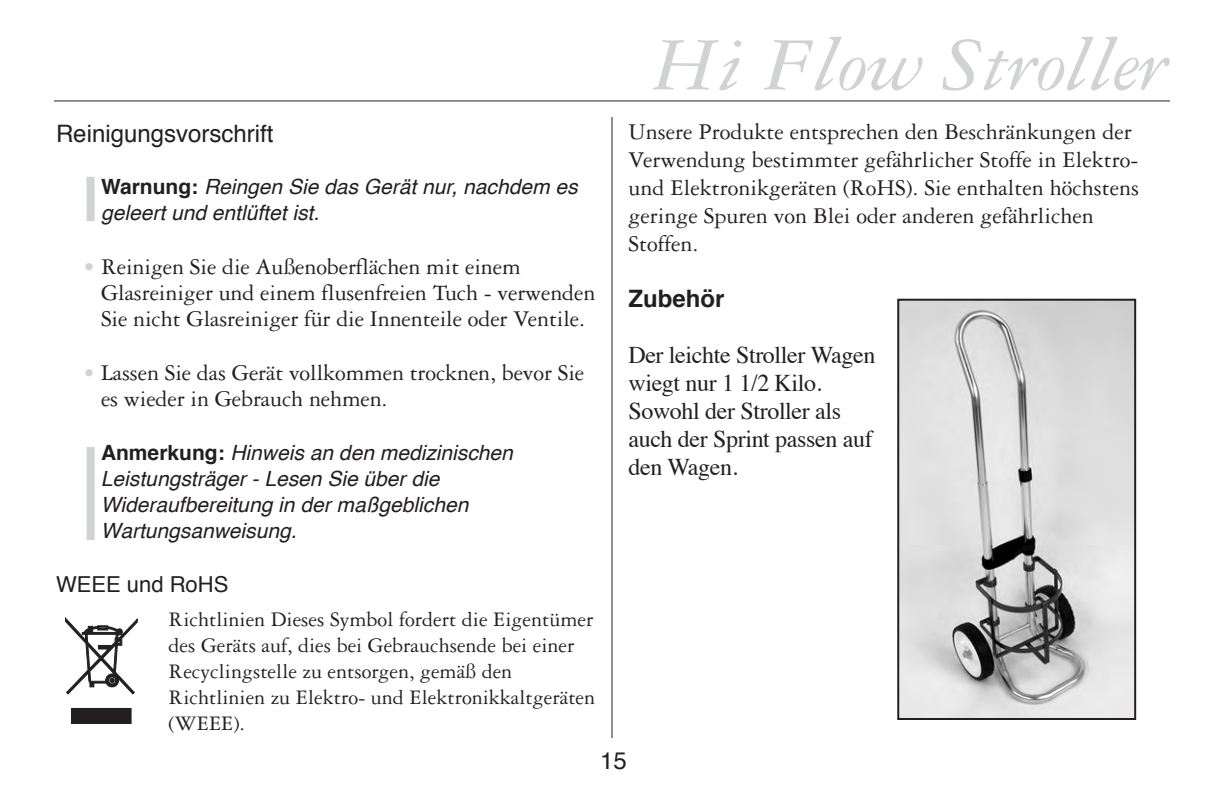
<style>
.page{position:relative;width:1224px;height:792px;background:#fff}
.page>*{position:absolute;margin:0;border:0;box-sizing:border-box;transform-origin:0 0}
.t1{font:italic 80px "Garamond Three";letter-spacing:-.015em;color:#d1d2d4;scale:1.15 1}
.t2{font:24px/28px "Garamond Three";letter-spacing:-.005em;color:#231f20}
.t3{font:24px/28px "Times";letter-spacing:-.015em;color:#231f20}
.t4{font:24px "Helvetica";color:#231f20}
.t5{font:700 24px "Helvetica";color:#231f20}
.t6{font:22px/26px "Garamond Three";color:#231f20}
.t7{font:22px "Helvetica";color:#231f20}
.t8{font:italic 21px/26px "Helvetica";color:#231f20}
.s1{font-weight:700;font-style:normal}
.s2{color:#d1d2d4}
</style>
<div class="page">
<hr style="left:612px;top:117px;width:1px;height:621px;background:#231f20">
<hr style="left:54px;top:100px;width:1116px;height:1px;background:#231f20">
<img style="left:900px;top:302px;width:233px;height:415px">
<div style="left:897px;top:299px;width:239px;height:421px;border:2px solid #231f20"></div>
<div style="left:87px;top:177px;width:8px;height:44px;background:#d1d2d4"></div>
<div style="left:87px;top:447px;width:8px;height:93px;background:#d1d2d4"></div>
<div style="left:72px;top:708px;width:59px;height:15px;background:#231f20"></div>
<div style="left:71px;top:708px;width:60px;height:16px;border:1px solid #231f20"></div>
<svg style="left:65px;top:618px;width:72px;height:76px"></svg>
<p class="t4" style="left:56px;top:115px;width:219px">Reinigungsvorschrift</p>
<p class="t8" style="left:101px;top:174px;width:478px"><span class="s1">Warnung:</span> Reingen Sie das Gerät nur, nachdem es geleert und entlüftet ist.</p>
<p class="t2" style="left:101px;top:256px;width:496px;line-height:26px;text-indent:-18px"><span class="s2">•</span> Reinigen Sie die Außenoberflächen mit einem<br>Glasreiniger und einem flusenfreien Tuch - verwenden<br>Sie nicht Glasreiniger für die Innenteile oder Ventile.</p>
<p class="t2" style="left:101px;top:362px;width:485px;line-height:26px;text-indent:-18px"><span class="s2">•</span> Lassen Sie das Gerät vollkommen trocknen, bevor Sie es wieder in Gebrauch nehmen.</p>
<p class="t8" style="left:101px;top:440px;width:413px"><span class="s1">Anmerkung:</span> Hinweis an den medizinischen Leistungsträger - Lesen Sie über die Wideraufbereitung in der maßgeblichen Wartungsanweisung.</p>
<p class="t7" style="left:56px;top:567px;width:174px">WEEE und RoHS</p>
<p class="t6" style="left:169px;top:608px;width:428px">Richtlinien Dieses Symbol fordert die Eigentümer des Geräts auf, dies bei Gebrauchsende bei einer Recyclingstelle zu entsorgen, gemäß den Richtlinien zu Elektro- und Elektronikkaltgeräten (WEEE).</p>
<h1 class="t1" style="left:652px;top:37px;width:450px">Hi Flow Stroller</h1>
<p class="t2" style="left:628px;top:120px;width:512px">Unsere Produkte entsprechen den Beschränkungen der Verwendung bestimmter gefährlicher Stoffe in Elektro&shy;und Elektronikgeräten (RoHS). Sie enthalten höchstens geringe Spuren von Blei oder anderen gefährlichen Stoffen.</p>
<p class="t5" style="left:628px;top:279px;width:97px">Zubehör</p>
<p class="t3" style="left:628px;top:339px;width:249px">Der leichte Stroller Wagen wiegt nur 1 1/2 Kilo.<br>Sowohl der Stroller als auch der Sprint passen auf den Wagen.</p>
<p class="t4" style="left:600px;top:742px;width:28px">15</p>
</div>
